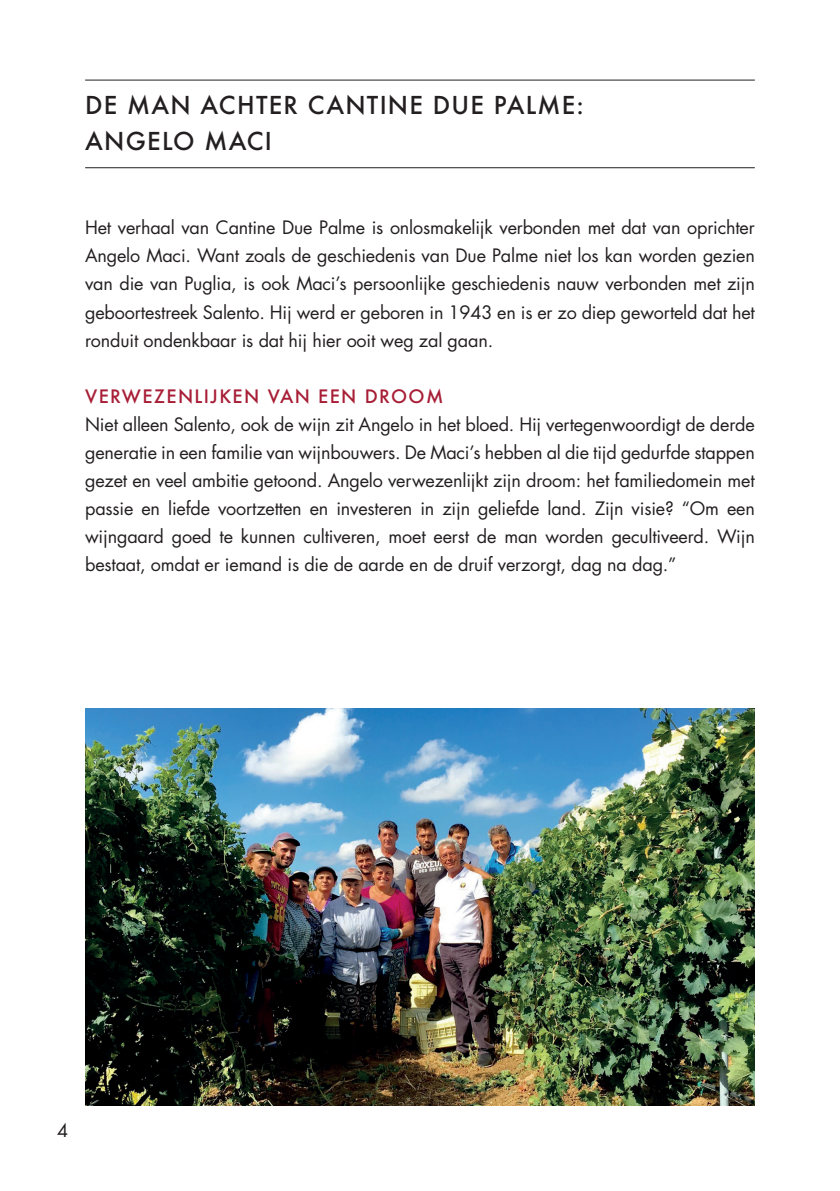
<style>
.page{position:relative;width:840px;height:1191px;background:#fff}
.page>*{position:absolute;margin:0;border:0;box-sizing:border-box;transform-origin:0 0}
.t1{font:500 24px/36px "Futura";letter-spacing:.05em;color:#231f20}
.t2{font:18px/28px "Futura";letter-spacing:-.01em;color:#231f20;text-align:justify}
.t3{font:500 18px "Futura";letter-spacing:.075em;color:#a71e36}
</style>
<div class="page">
<hr style="left:85px;top:80px;width:669px;height:1px;background:#231f20">
<hr style="left:85px;top:167px;width:669px;height:1px;background:#231f20">
<img style="left:85px;top:709px;width:669px;height:397px">
<h1 class="t1" style="left:85px;top:87px;width:500px">DE MAN ACHTER CANTINE DUE PALME:<br>ANGELO MACI</h1>
<p class="t2" style="left:85px;top:214px;width:671px">Het verhaal van Cantine Due Palme is onlosmakelijk verbonden met dat van oprichter Angelo Maci. Want zoals de geschiedenis van Due Palme niet los kan worden gezien van die van Puglia, is ook Maci’s persoonlijke geschiedenis nauw verbonden met zijn geboortestreek Salento. Hij werd er geboren in 1943 en is er zo diep geworteld dat het ronduit ondenkbaar is dat hij hier ooit weg zal gaan.</p>
<p class="t3" style="left:85px;top:383px;width:359px">VERWEZENLIJKEN VAN EEN DROOM</p>
<p class="t2" style="left:85px;top:410px;width:671px">Niet alleen Salento, ook de wijn zit Angelo in het bloed. Hij vertegenwoordigt de derde generatie in een familie van wijnbouwers. De Maci’s hebben al die tijd gedurfde stappen gezet en veel ambitie getoond. Angelo verwezenlijkt zijn droom: het familiedomein met passie en liefde voortzetten en investeren in zijn geliefde land. Zijn visie? “Om een wijngaard goed te kunnen cultiveren, moet eerst de man worden gecultiveerd. Wijn bestaat, omdat er iemand is die de aarde en de druif verzorgt, dag na dag.”</p>
<p class="t2" style="left:57px;top:1116px;width:13px">4</p>
</div>
